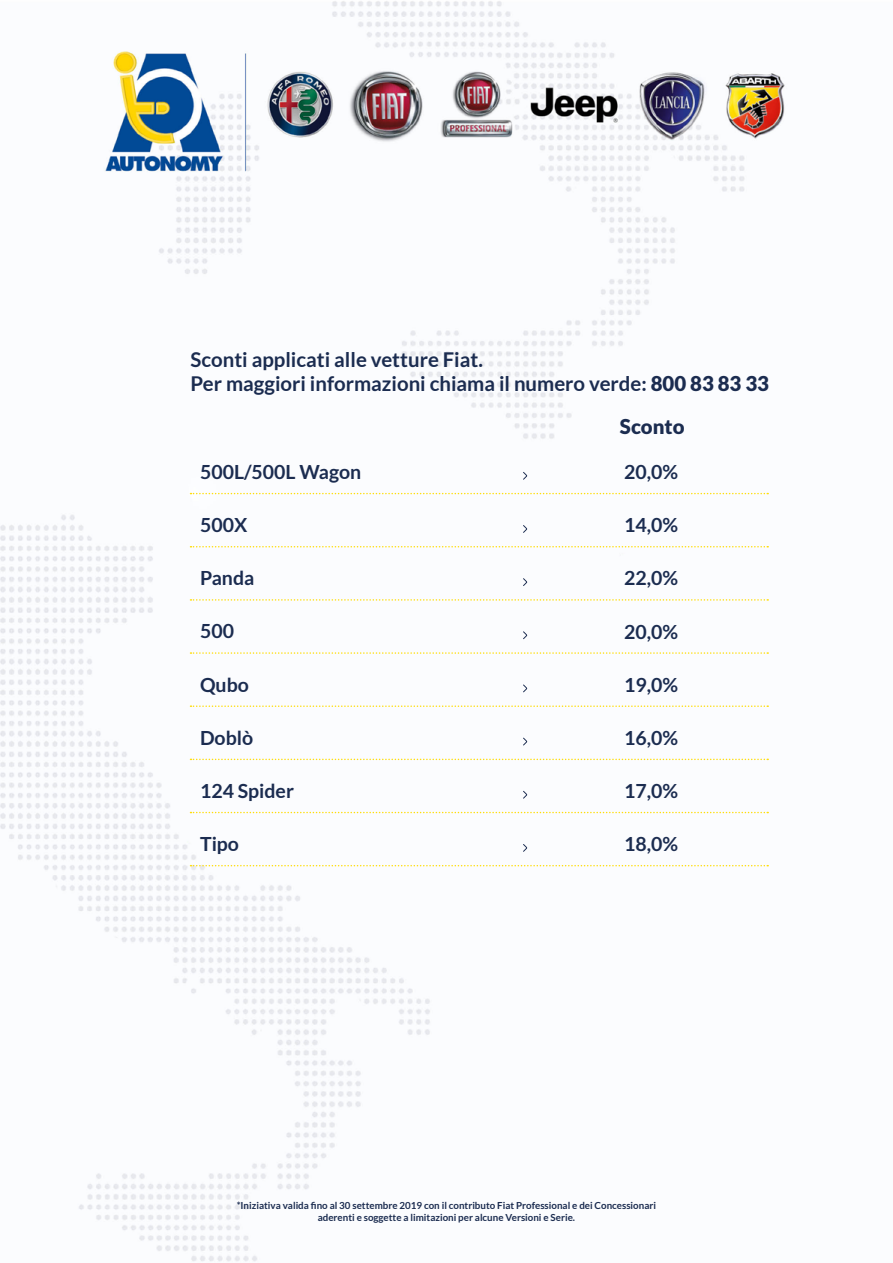
<style>
.page{position:relative;width:893px;height:1263px;background:#fff}
.page>*{position:absolute;margin:0;border:0;box-sizing:border-box;transform-origin:0 0}
.t1{font:700 20.4px/24.5px "Lato";color:#1b2c50}
.t2{font:900 20.4px "Lato";color:#1b2c50}
.t3{font:700 19.5px "Lato";color:#1b2c50}
.t4{font:700 9.75px/11.7px "Lato";color:#1b2c50;text-align:center}
.s1{font-weight:900}
</style>
<div class="page">
<img style="left:0;top:1px;width:785px;height:1261px">
<svg style="left:190px;top:493px;width:578px;height:1px"></svg>
<svg style="left:190px;top:546px;width:578px;height:1px"></svg>
<svg style="left:190px;top:599px;width:578px;height:2px"></svg>
<svg style="left:190px;top:652px;width:578px;height:2px"></svg>
<svg style="left:190px;top:705px;width:578px;height:2px"></svg>
<svg style="left:190px;top:759px;width:578px;height:1px"></svg>
<svg style="left:190px;top:812px;width:578px;height:1px"></svg>
<svg style="left:190px;top:865px;width:578px;height:1px"></svg>
<svg style="left:523px;top:472px;width:4px;height:8px"></svg>
<svg style="left:523px;top:525px;width:4px;height:8px"></svg>
<svg style="left:523px;top:578px;width:4px;height:8px"></svg>
<svg style="left:523px;top:631px;width:4px;height:8px"></svg>
<svg style="left:523px;top:684px;width:4px;height:8px"></svg>
<svg style="left:523px;top:738px;width:4px;height:7px"></svg>
<svg style="left:523px;top:791px;width:4px;height:8px"></svg>
<svg style="left:523px;top:844px;width:4px;height:8px"></svg>
<h1 class="t1" style="left:190px;top:347px;width:580px">Sconti applicati alle vetture Fiat.<br>Per maggiori informazioni chiama il numero verde: <span class="s1">800 83 83 33</span></h1>
<h1 class="t2" style="left:620px;top:414px;width:66px">Sconto</h1>
<h2 class="t3" style="left:200px;top:461px;width:163px">500L/500L Wagon</h2>
<h2 class="t3" style="left:200px;top:514px;width:49px">500X</h2>
<h2 class="t3" style="left:200px;top:567px;width:56px">Panda</h2>
<h2 class="t3" style="left:200px;top:620px;width:35px">500</h2>
<h2 class="t3" style="left:200px;top:673px;width:50px">Qubo</h2>
<h2 class="t3" style="left:200px;top:726px;width:55px">Doblò</h2>
<h2 class="t3" style="left:200px;top:780px;width:95px">124 Spider</h2>
<h2 class="t3" style="left:200px;top:833px;width:40px">Tipo</h2>
<h2 class="t3" style="left:624px;top:461px;width:55px">20,0%</h2>
<h2 class="t3" style="left:624px;top:514px;width:55px">14,0%</h2>
<h2 class="t3" style="left:624px;top:567px;width:55px">22,0%</h2>
<h2 class="t3" style="left:624px;top:620px;width:55px">20,0%</h2>
<h2 class="t3" style="left:624px;top:673px;width:55px">19,0%</h2>
<h2 class="t3" style="left:624px;top:726px;width:55px">16,0%</h2>
<h2 class="t3" style="left:624px;top:780px;width:55px">17,0%</h2>
<h2 class="t3" style="left:624px;top:833px;width:55px">18,0%</h2>
<p class="t4" style="left:237px;top:1199px;width:421px">*Iniziativa valida fino al 30 settembre 2019 con il contributo Fiat Professional e dei Concessionari aderenti e soggette a limitazioni per alcune Versioni e Serie.</p>
</div>
